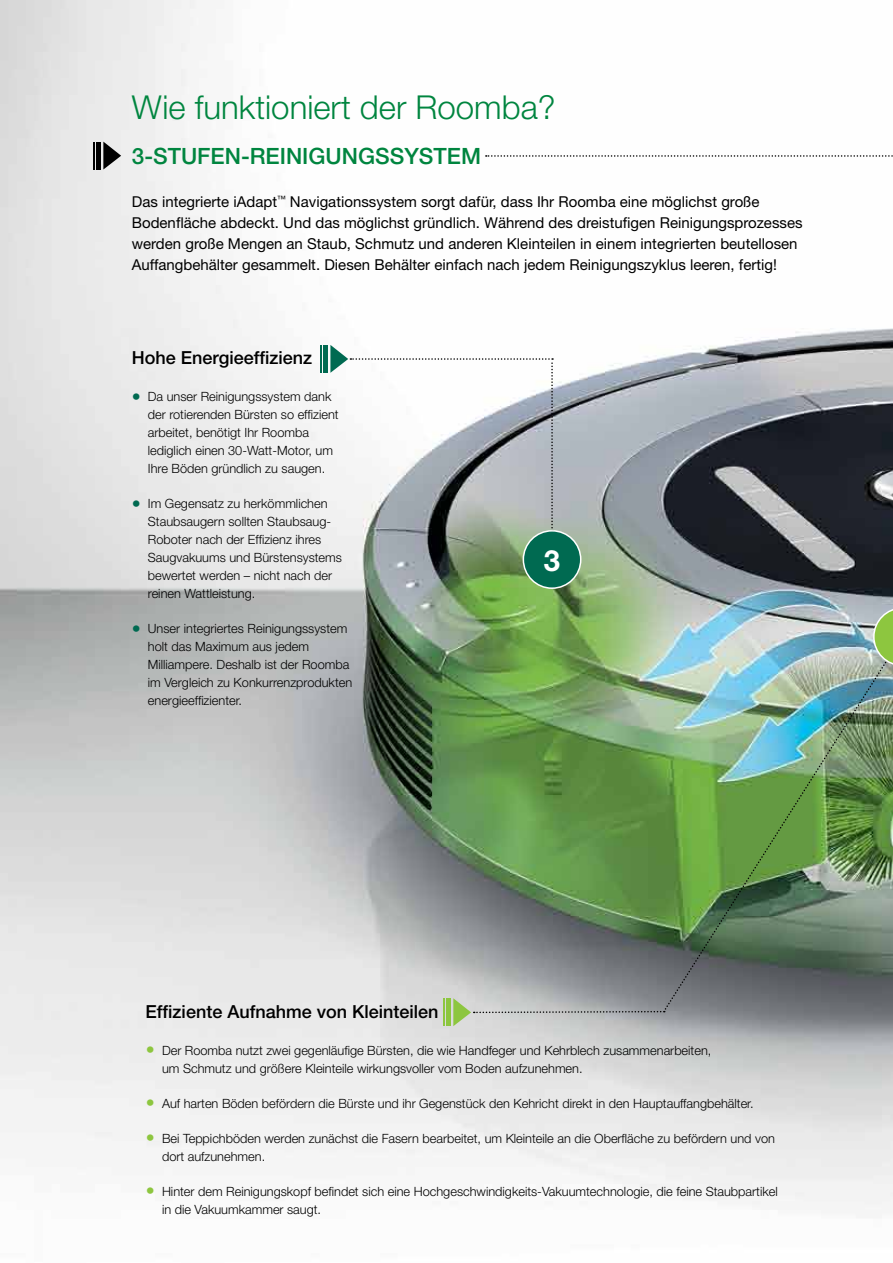
<style>
.page{position:relative;width:893px;height:1263px;background:#fff}
.page>*{position:absolute;margin:0;border:0;box-sizing:border-box;transform-origin:0 0}
.t1{font:300 33px "Helvetica Neue";color:#00853f}
.t2{font:700 29.25px "Helvetica Neue";color:#fff}
.t3{font:500 22.5px "Helvetica Neue";color:#00853f}
.t4{font:500 18px "Helvetica Neue";color:#000}
.t5{font:15px/21px "Helvetica Neue";color:#000}
.t6{font:300 12.75px/18px "Helvetica Neue";color:#000}
.s1{font-size:18px;color:#006a51}
.s2{font-size:18px;color:#8dc63f}
</style>
<div class="page">
<img style="left:0;top:0;width:893px;height:1205px">
<img style="left:662px;top:639px;width:231px;height:373px">
<svg style="left:873px;top:607px;width:20px;height:59px"></svg>
<svg style="left:486px;top:155px;width:407px;height:2px"></svg>
<svg style="left:94px;top:142px;width:1px;height:28px"></svg>
<div style="left:96px;top:142px;width:5px;height:28px;background:#000"></div>
<svg style="left:103px;top:142px;width:18px;height:28px"></svg>
<svg style="left:321px;top:345px;width:1px;height:28px"></svg>
<div style="left:323px;top:345px;width:5px;height:28px;background:#006a51"></div>
<svg style="left:330px;top:345px;width:223px;height:186px"></svg>
<hr style="left:443px;top:998px;width:2px;height:28px;background:#8dc63f">
<div style="left:446px;top:998px;width:5px;height:28px;background:#8dc63f"></div>
<svg style="left:453px;top:998px;width:212px;height:28px;background:#b6bab6"></svg>
<div style="left:523px;top:531px;width:58px;height:57px;background:#006a51;border-radius:50%"></div>
<div style="left:523px;top:530px;width:58px;height:59px;border:2px solid #fff;border-radius:50%"></div>
<h1 class="t1" style="left:132px;top:88px;width:425px">Wie funktioniert der Roomba?</h1>
<h3 class="t3" style="left:132px;top:142px;width:80px">3-Stufen</h3>
<h3 class="t3" style="left:241px;top:142px;width:37px">-Reinig</h3>
<h3 class="t3" style="left:326px;top:142px;width:33px">ungss</h3>
<h3 class="t3" style="left:404px;top:142px;width:31px">ystem</h3>
<p class="t5" style="left:132px;top:191px;width:672px">Das integrierte iAdapt<sup>™</sup> Navigationssystem sorgt dafür, dass Ihr Roomba eine möglichst große Bodenfläche abdeckt. Und das möglichst gründlich. Während des dreistufigen Reinigungsprozesses werden große Mengen an Staub, Schmutz und anderen Kleinteilen in einem integrierten beutellosen Auffangbehälter gesammelt. Diesen Behälter einfach nach jedem Reinigungszyklus leeren, fertig!</p>
<h3 class="t4" style="left:132px;top:347px;width:182px">Hohe Energieeffizienz</h3>
<p class="t6" style="left:148px;top:387px;width:192px;text-indent:-16px"><span class="s1">•</span> Da unser Reinigungssystem dank der rotierenden Bürsten so effizient arbeitet, benötigt Ihr Roomba lediglich einen 30-Watt-Motor, um Ihre Böden gründlich zu saugen.</p>
<p class="t6" style="left:148px;top:494px;width:196px;text-indent:-16px"><span class="s1">•</span> Im Gegensatz zu herkömmlichen<br>Staubsaugern sollten Staubsaug-<br>Roboter nach der Effizienz ihres<br>Saugvakuums und Bürstensystems bewertet werden – nicht nach der reinen Wattleistung.</p>
<p class="t6" style="left:148px;top:619px;width:206px;text-indent:-16px"><span class="s1">•</span> Unser integriertes Reinigungssystem holt das Maximum aus jedem<br>Milliampere. Deshalb ist der Roomba im Vergleich zu Konkurrenzprodukten energieeffizienter.</p>
<h2 class="t2" style="left:544px;top:542px;width:18px">3</h2>
<h3 class="t4" style="left:146px;top:1001px;width:294px">Effiziente Aufnahme von Kleinteilen</h3>
<p class="t6" style="left:162px;top:1041px;width:551px;text-indent:-16px"><span class="s2">•</span> Der Roomba nutzt zwei gegenläufige Bürsten, die wie Handfeger und Kehrblech zusammenarbeiten, um Schmutz und größere Kleinteile wirkungsvoller vom Boden aufzunehmen.</p>
<p class="t6" style="left:146px;top:1094px;width:609px"><span class="s2">•</span> Auf harten Böden befördern die Bürste und ihr Gegenstück den Kehricht direkt in den Hauptauffangbehälter.</p>
<p class="t6" style="left:162px;top:1129px;width:614px;text-indent:-16px"><span class="s2">•</span> Bei Teppichböden werden zunächst die Fasern bearbeitet, um Kleinteile an die Oberfläche zu befördern und von dort aufzunehmen.</p>
<p class="t6" style="left:162px;top:1182px;width:617px;text-indent:-16px"><span class="s2">•</span> Hinter dem Reinigungskopf befindet sich eine Hochgeschwindigkeits-Vakuumtechnologie, die feine Staubpartikel in die Vakuumkammer saugt.</p>
</div>
